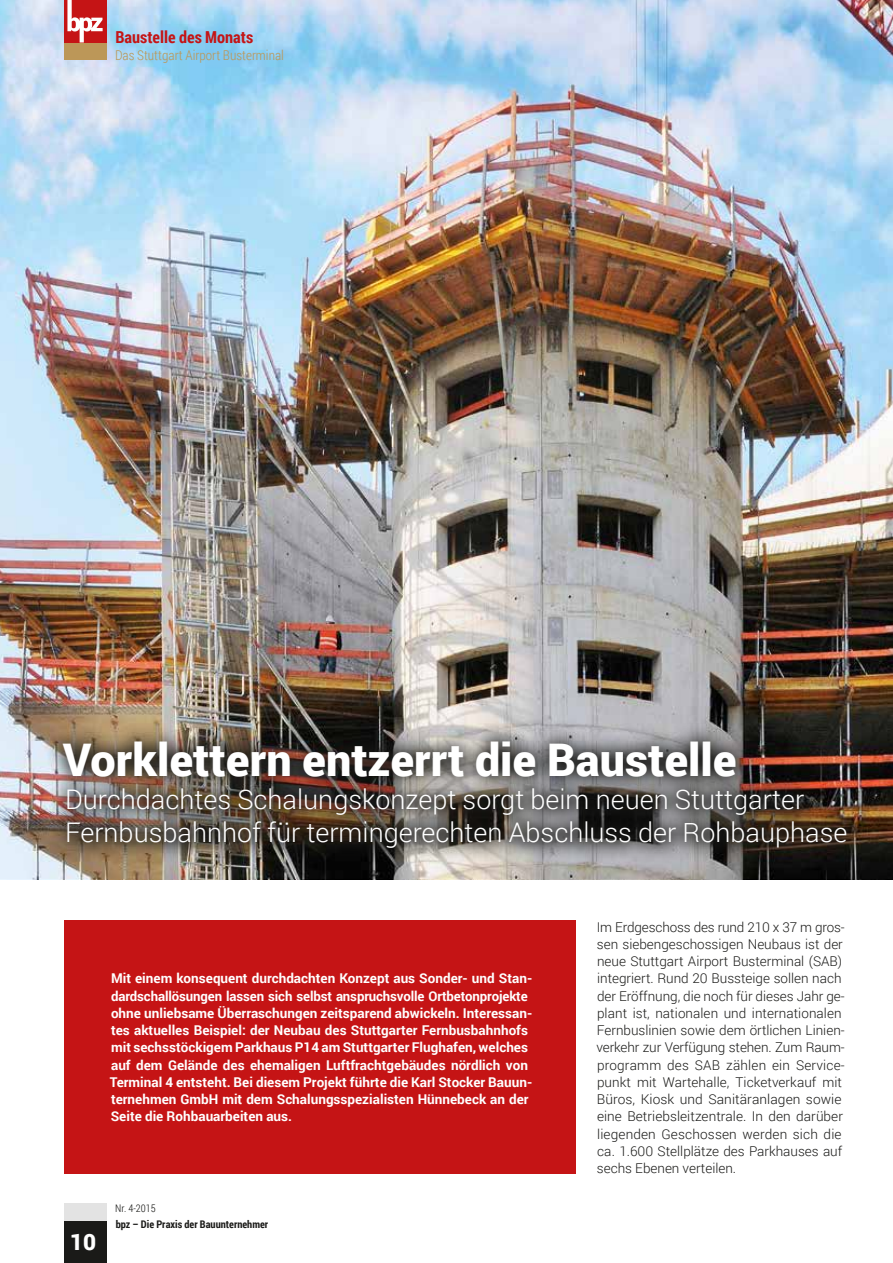
<style>
.page{position:relative;width:893px;height:1263px;background:#fff}
.page>*{position:absolute;margin:0;border:0;box-sizing:border-box;transform-origin:0 0}
.t1{font:900 45px "Roboto";color:#fff}
.t2{font:300 27px/33px "Roboto";color:#fff}
.t3{font:900 22.5px "Roboto";color:#fff}
.t4{font:700 16.5px "Roboto Condensed";color:#c51415}
.t5{font:300 13.5px/17.2px "Roboto";color:#1a1a18}
.t6{font:700 13.5px/17.2px "Roboto";color:#fff}
.t7{font:300 13.5px "Roboto Condensed";color:#bc9758}
.t8{font:700 10.5px "Roboto Condensed";color:#1a1a18}
.t9{font:300 10.5px "Roboto Condensed";color:#1a1a18}
</style>
<div class="page">
<div style="left:64px;top:920px;width:511px;height:254px;background:#c51415"></div>
<img style="left:0;top:0;width:893px;height:880px">
<img style="left:45px;top:723px;width:820px;height:144px">
<div style="left:64px;top:1220px;width:42px;height:43px;background:#1a1a18"></div>
<div style="left:64px;top:43px;width:42px;height:17px;background:#bc9758"></div>
<div style="left:64px;top:0;width:42px;height:43px;background:#c51415"></div>
<svg style="left:67px;top:0;width:36px;height:43px"></svg>
<div style="left:64px;top:1203px;width:42px;height:17px;background:#e3e3e3"></div>
<p class="t4" style="left:115px;top:25px;width:139px">Baustelle des Monats</p>
<p class="t7" style="left:115px;top:45px;width:170px">Das Stuttgart Airport Busterminal</p>
<h1 class="t1" style="left:63px;top:728px;width:675px">Vorklettern entzerrt die Baustelle</h1>
<h2 class="t2" style="left:65px;top:782px;width:784px">Durchdachtes Schalungskonzept sorgt beim neuen Stuttgarter<br>Fernbusbahnhof für termingerechten Abschluss der Rohbauphase</h2>
<p class="t6" style="left:110px;top:969px;width:424px">Mit einem konsequent durchdachten Konzept aus Sonder- und Stan&shy;dardschallösungen lassen sich selbst anspruchsvolle Ortbetonprojekte ohne unliebsame Überraschungen zeitsparend abwickeln. Interessan&shy;tes aktuelles Beispiel: der Neubau des Stuttgarter Fernbusbahnhofs mit sechsstöckigem Parkhaus P14 am Stuttgarter Flughafen, welches auf dem Gelände des ehemaligen Luftfrachtgebäudes nördlich von Terminal 4 entsteht. Bei diesem Projekt führte die Karl Stocker Bauun&shy;ternehmen GmbH mit dem Schalungsspezialisten Hünnebeck an der Seite die Rohbauarbeiten aus.</p>
<h3 class="t3" style="left:70px;top:1226px;width:28px">10</h3>
<p class="t9" style="left:115px;top:1201px;width:42px">Nr. 4-2015</p>
<p class="t8" style="left:116px;top:1217px;width:154px">bpz – Die Praxis der Bauunternehmer</p>
<p class="t5" style="left:596px;top:918px;width:250px">Im Erdgeschoss des rund 210 x 37 m gros&shy;sen siebengeschossigen Neubaus ist der neue Stuttgart Airport Busterminal (SAB) integriert. Rund 20 Bussteige sollen nach der Eröffnung, die noch für dieses Jahr ge&shy;plant ist, nationalen und internationalen Fernbuslinien sowie dem örtlichen Linien&shy;verkehr zur Verfügung stehen. Zum Raum&shy;programm des SAB zählen ein Service&shy;punkt mit Wartehalle, Ticketverkauf mit Büros, Kiosk und Sanitäranlagen sowie eine Betriebsleitzentrale. In den darüber liegenden Geschossen werden sich die ca. 1.600 Stellplätze des Parkhauses auf sechs Ebenen verteilen.</p>
</div>
